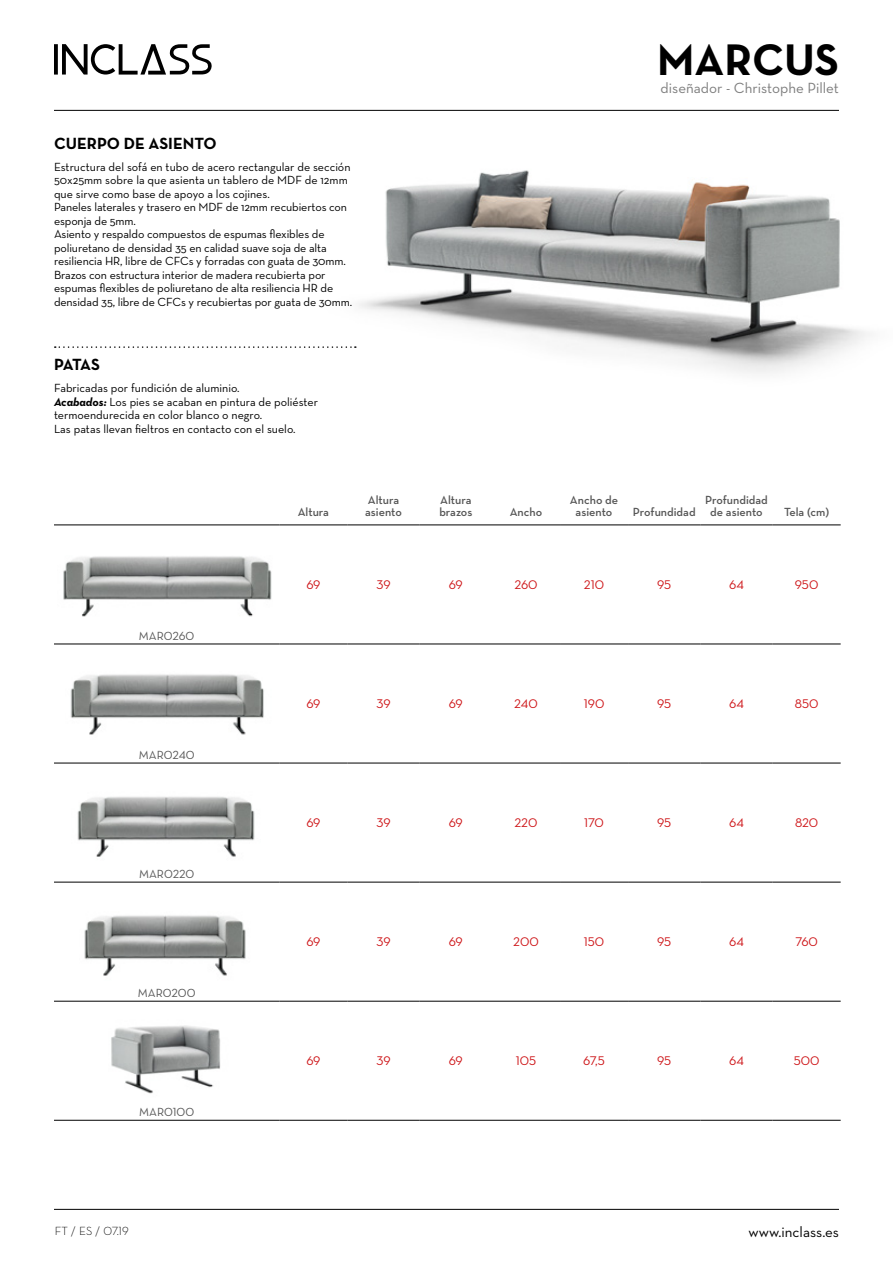
<style>
.page{position:relative;width:893px;height:1263px;background:#fff}
.page>*{position:absolute;margin:0;border:0;box-sizing:border-box;transform-origin:0 0}
.t1{font:700 45px "Neutra Text";color:#000}
.t2{font:700 16.5px "Neutra Text";color:#000}
.t3{font:15px "Neutra Text";color:#7d7d7d}
.t4{font:15px "Neutra Text";color:#000}
.t5{font:12.75px "Neutra Text Book Alt";letter-spacing:-.015em;color:#cd1316}
.t6{font:12px/13.5px "Neutra Text";letter-spacing:-.01em;color:#000}
.t7{font:600 12px/12px "Neutra Text";color:#565656}
.t8{font:12px "Neutra Text Book Alt";color:#565656}
.t9{font:300 12px "Neutra Text";color:#000}
.s1{font-weight:700;font-style:italic}
.s2{font-family:"Neutra Text Light Alt";font-weight:400}
</style>
<div class="page">
<img style="left:356px;top:170px;width:514px;height:204px">
<hr style="left:54px;top:1120px;width:225px;height:1px;background:#000">
<hr style="left:279px;top:1120px;width:68px;height:1px;background:#000">
<hr style="left:347px;top:1120px;width:73px;height:1px;background:#000">
<hr style="left:420px;top:1120px;width:72px;height:1px;background:#000">
<hr style="left:492px;top:1120px;width:68px;height:1px;background:#000">
<hr style="left:560px;top:1120px;width:68px;height:1px;background:#000">
<hr style="left:628px;top:1120px;width:72px;height:1px;background:#000">
<hr style="left:700px;top:1120px;width:73px;height:1px;background:#000">
<hr style="left:773px;top:1120px;width:68px;height:1px;background:#000">
<hr style="left:54px;top:644px;width:225px;height:1px;background:#000">
<hr style="left:279px;top:644px;width:68px;height:1px;background:#000">
<hr style="left:347px;top:644px;width:73px;height:1px;background:#000">
<hr style="left:420px;top:644px;width:72px;height:1px;background:#000">
<hr style="left:492px;top:644px;width:68px;height:1px;background:#000">
<hr style="left:560px;top:644px;width:68px;height:1px;background:#000">
<hr style="left:628px;top:644px;width:72px;height:1px;background:#000">
<hr style="left:700px;top:644px;width:73px;height:1px;background:#000">
<hr style="left:773px;top:644px;width:68px;height:1px;background:#000">
<hr style="left:54px;top:763px;width:225px;height:1px;background:#000">
<hr style="left:279px;top:763px;width:68px;height:1px;background:#000">
<hr style="left:347px;top:763px;width:73px;height:1px;background:#000">
<hr style="left:420px;top:763px;width:72px;height:1px;background:#000">
<hr style="left:492px;top:763px;width:68px;height:1px;background:#000">
<hr style="left:560px;top:763px;width:68px;height:1px;background:#000">
<hr style="left:628px;top:763px;width:72px;height:1px;background:#000">
<hr style="left:700px;top:763px;width:73px;height:1px;background:#000">
<hr style="left:773px;top:763px;width:68px;height:1px;background:#000">
<hr style="left:54px;top:882px;width:225px;height:1px;background:#000">
<hr style="left:279px;top:882px;width:68px;height:1px;background:#000">
<hr style="left:347px;top:882px;width:73px;height:1px;background:#000">
<hr style="left:420px;top:882px;width:72px;height:1px;background:#000">
<hr style="left:492px;top:882px;width:68px;height:1px;background:#000">
<hr style="left:560px;top:882px;width:68px;height:1px;background:#000">
<hr style="left:628px;top:882px;width:72px;height:1px;background:#000">
<hr style="left:700px;top:882px;width:73px;height:1px;background:#000">
<hr style="left:773px;top:882px;width:68px;height:1px;background:#000">
<hr style="left:54px;top:1001px;width:225px;height:1px;background:#000">
<hr style="left:279px;top:1001px;width:68px;height:1px;background:#000">
<hr style="left:347px;top:1001px;width:73px;height:1px;background:#000">
<hr style="left:420px;top:1001px;width:72px;height:1px;background:#000">
<hr style="left:492px;top:1001px;width:68px;height:1px;background:#000">
<hr style="left:560px;top:1001px;width:68px;height:1px;background:#000">
<hr style="left:628px;top:1001px;width:72px;height:1px;background:#000">
<hr style="left:700px;top:1001px;width:73px;height:1px;background:#000">
<hr style="left:773px;top:1001px;width:68px;height:1px;background:#000">
<hr style="left:54px;top:524px;width:225px;height:1px;background:#000">
<hr style="left:773px;top:524px;width:68px;height:1px;background:#000">
<hr style="left:279px;top:524px;width:68px;height:1px;background:#000">
<hr style="left:347px;top:524px;width:73px;height:1px;background:#000">
<hr style="left:420px;top:524px;width:72px;height:1px;background:#000">
<hr style="left:492px;top:524px;width:68px;height:1px;background:#000">
<hr style="left:560px;top:524px;width:68px;height:1px;background:#000">
<hr style="left:628px;top:524px;width:72px;height:1px;background:#000">
<hr style="left:700px;top:524px;width:73px;height:1px;background:#000">
<svg style="left:55px;top:346px;width:301px;height:2px"></svg>
<img style="left:63px;top:556px;width:209px;height:61px">
<img style="left:70px;top:674px;width:194px;height:61px">
<img style="left:77px;top:796px;width:178px;height:61px">
<img style="left:84px;top:915px;width:162px;height:61px">
<img style="left:111px;top:1025px;width:110px;height:69px">
<hr style="left:54px;top:110px;width:785px;height:1px;background:#000">
<hr style="left:54px;top:1209px;width:785px;height:1px;background:#000">
<svg style="left:54px;top:44px;width:158px;height:31px"></svg>
<h2 class="t2" style="left:54px;top:133px;width:164px">CUERPO DE ASIENTO</h2>
<p class="t6" style="left:54px;top:160px;width:300px">Estructura del sofá en tubo de acero rectangular de sección 50x25mm sobre la que asienta un tablero de MDF de 12mm que sirve como base de apoyo a los cojines.<br>Paneles laterales y trasero en MDF de 12mm recubiertos con esponja de 5mm.<br>Asiento y respaldo compuestos de espumas flexibles de poliuretano de densidad 35 en calidad suave soja de alta resiliencia HR, libre de CFCs y forradas con guata de 30mm.<br>Brazos con estructura interior de madera recubierta por espumas flexibles de poliuretano de alta resiliencia HR de densidad 35, libre de CFCs y recubiertas por guata de 30mm.</p>
<h2 class="t2" style="left:54px;top:354px;width:48px">PATAS</h2>
<p class="t6" style="left:54px;top:381px;width:266px">Fabricadas por fundición de aluminio.<br><span class="s1">Acabados:</span> Los pies se acaban en pintura de poliéster termoendurecida en color blanco o negro.<br>Las patas llevan fieltros en contacto con el suelo.</p>
<p class="t7" style="left:298px;top:506px;width:33px">Altura</p>
<p class="t7" style="left:365px;top:494px;width:38px">Altura asiento</p>
<p class="t7" style="left:439px;top:494px;width:35px">Altura brazos</p>
<h1 class="t1" style="left:657px;top:32px;width:183px">MARCUS</h1>
<p class="t3" style="left:661px;top:79px;width:180px">diseñador - Christophe Pillet</p>
<p class="t7" style="left:510px;top:506px;width:34px">Ancho</p>
<p class="t7" style="left:570px;top:494px;width:50px;text-align:center">Ancho de asiento</p>
<p class="t7" style="left:633px;top:506px;width:64px">Profundidad</p>
<p class="t7" style="left:705px;top:494px;width:64px;text-align:center">Profundidad de asiento</p>
<p class="t7" style="left:784px;top:506px;width:47px">Tela (cm)</p>
<p class="t8" style="left:139px;top:628px;width:57px">MAR0260</p>
<p class="t8" style="left:139px;top:747px;width:57px">MAR0240</p>
<p class="t8" style="left:139px;top:866px;width:57px">MAR0220</p>
<p class="t8" style="left:138px;top:985px;width:59px">MAR0200</p>
<p class="t8" style="left:139px;top:1105px;width:57px">MAR0100</p>
<p class="t5" style="left:306px;top:577px;width:16px">69</p>
<p class="t5" style="left:377px;top:577px;width:16px">39</p>
<p class="t5" style="left:449px;top:577px;width:16px">69</p>
<p class="t5" style="left:514px;top:577px;width:25px">260</p>
<p class="t5" style="left:584px;top:577px;width:22px">210</p>
<p class="t5" style="left:657px;top:577px;width:15px">95</p>
<p class="t5" style="left:729px;top:577px;width:16px">64</p>
<p class="t5" style="left:795px;top:577px;width:25px">950</p>
<p class="t5" style="left:306px;top:696px;width:16px">69</p>
<p class="t5" style="left:377px;top:696px;width:16px">39</p>
<p class="t5" style="left:449px;top:696px;width:16px">69</p>
<p class="t5" style="left:514px;top:696px;width:25px">240</p>
<p class="t5" style="left:584px;top:696px;width:22px">190</p>
<p class="t5" style="left:657px;top:696px;width:15px">95</p>
<p class="t5" style="left:729px;top:696px;width:16px">64</p>
<p class="t5" style="left:795px;top:696px;width:25px">850</p>
<p class="t5" style="left:306px;top:815px;width:16px">69</p>
<p class="t5" style="left:377px;top:815px;width:16px">39</p>
<p class="t5" style="left:449px;top:815px;width:16px">69</p>
<p class="t5" style="left:514px;top:815px;width:25px">220</p>
<p class="t5" style="left:584px;top:815px;width:21px">170</p>
<p class="t5" style="left:657px;top:815px;width:15px">95</p>
<p class="t5" style="left:729px;top:815px;width:16px">64</p>
<p class="t5" style="left:795px;top:815px;width:25px">820</p>
<p class="t5" style="left:306px;top:934px;width:16px">69</p>
<p class="t5" style="left:377px;top:934px;width:16px">39</p>
<p class="t5" style="left:449px;top:934px;width:16px">69</p>
<p class="t5" style="left:513px;top:934px;width:27px">200</p>
<p class="t5" style="left:584px;top:934px;width:22px">150</p>
<p class="t5" style="left:657px;top:934px;width:15px">95</p>
<p class="t5" style="left:729px;top:934px;width:16px">64</p>
<p class="t5" style="left:795px;top:934px;width:24px">760</p>
<p class="t5" style="left:306px;top:1053px;width:16px">69</p>
<p class="t5" style="left:377px;top:1053px;width:16px">39</p>
<p class="t5" style="left:449px;top:1053px;width:16px">69</p>
<p class="t5" style="left:516px;top:1053px;width:22px">105</p>
<p class="t5" style="left:583px;top:1053px;width:23px">67,5</p>
<p class="t5" style="left:657px;top:1053px;width:15px">95</p>
<p class="t5" style="left:729px;top:1053px;width:16px">64</p>
<p class="t5" style="left:794px;top:1053px;width:27px">500</p>
<p class="t9" style="left:55px;top:1224px;width:75px">FT / ES / <span class="s2">07.19</span></p>
<p class="t4" style="left:748px;top:1223px;width:92px">www.inclass.es</p>
</div>
